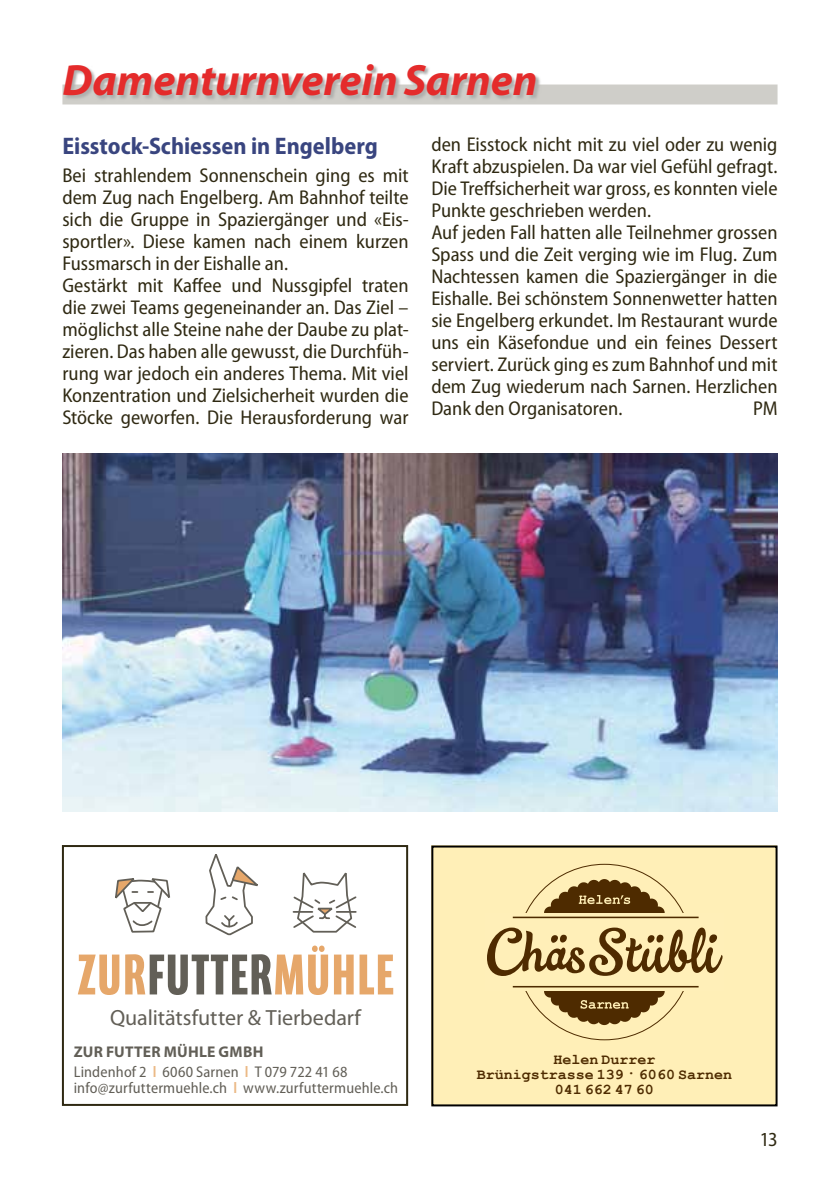
<style>
.page{position:relative;width:840px;height:1191px;background:#fff}
.page>*{position:absolute;margin:0;border:0;box-sizing:border-box;transform-origin:0 0}
.t1{font:italic 700 44px "Myriad Pro";color:#e42b2b}
.t2{font:700 semi-condensed 24px "Myriad Pro";color:#39457f}
.t3{font:22px "Myriad Pro";color:#625f57}
.t4{font:semi-condensed 20px/22px "Myriad Pro";color:#2f2912}
.t5{font:semi-condensed 15.6px/20.2px "Myriad Pro";letter-spacing:.01em;color:#625f57}
.t6{font:700 15px/15px "Courier New";color:#4e2b00;text-align:center}
.s1{font-weight:700;font-stretch:normal}
.s2{font-weight:600;color:#ebb986}
</style>
<div class="page">
<div style="left:62px;top:84px;width:715px;height:20px;background:#cfcec9"></div>
<svg style="left:64px;top:66px;width:477px;height:34px"></svg>
<img style="left:62px;top:454px;width:715px;height:357px">
<div style="left:62px;top:845px;width:346px;height:261px;border:2px solid #2f2912"></div>
<svg style="left:115px;top:878px;width:55px;height:55px"></svg>
<svg style="left:205px;top:854px;width:53px;height:82px"></svg>
<svg style="left:292px;top:872px;width:65px;height:61px"></svg>
<svg style="left:78px;top:954px;width:41px;height:41px"></svg>
<svg style="left:125px;top:945px;width:203px;height:50px"></svg>
<svg style="left:334px;top:954px;width:19px;height:40px"></svg>
<svg style="left:359px;top:954px;width:34px;height:40px"></svg>
<div style="left:431px;top:845px;width:345px;height:261px;background:#ffefb7"></div>
<svg style="left:487px;top:879px;width:235px;height:146px"></svg>
<div style="left:431px;top:845px;width:346px;height:261px;border:2px solid #000"></div>
<h1 class="t1" style="left:62px;top:56px;width:476px">DamenturnvereinSarnen</h1>
<p class="t2" style="left:62px;top:133px;width:317px">Eisstock-Schiessen in Engelberg</p>
<p class="t4" style="left:62px;top:164px;width:347px">Bei strahlendem Sonnenschein ging es mit dem Zug nach Engelberg. Am Bahnhof teilte sich die Gruppe in Spaziergänger und «Eis&shy;sportler». Diese kamen nach einem kurzen Fussmarsch in der Eishalle an.<br>Gestärkt mit Kaffee und Nussgipfel traten die zwei Teams gegeneinander an. Das Ziel – möglichst alle Steine nahe der Daube zu plat&shy;zieren. Das haben alle gewusst, die Durchfüh&shy;rung war jedoch ein anderes Thema. Mit viel Konzentration und Zielsicherheit wurden die Stöcke geworfen. Die Herausforderung war</p>
<p class="t4" style="left:431px;top:134px;width:347px">den Eisstock nicht mit zu viel oder zu wenig Kraft abzuspielen. Da war viel Gefühl gefragt.<br>Die Treffsicherheit war gross, es konnten viele Punkte geschrieben werden.<br>Auf jeden Fall hatten alle Teilnehmer grossen Spass und die Zeit verging wie im Flug. Zum Nachtessen kamen die Spaziergänger in die Eishalle. Bei schönstem Sonnenwetter hatten sie Engelberg erkundet. Im Restaurant wurde uns ein Käsefondue und ein feines Dessert serviert. Zurück ging es zum Bahnhof und mit dem Zug wiederum nach Sarnen. Herzlichen Dank den Organisatoren.</p>
<p class="t4" style="left:752px;top:398px;width:26px">PM</p>
<p class="t3" style="left:110px;top:1006px;width:252px">Qualitätsfutter &amp; Tierbedarf</p>
<p class="t5" style="left:74px;top:1041px;width:275px"><span class="s1">ZUR FUTTER MÜHLE GMBH<br></span>Lindenhof 2 <span class="s2">l</span> 6060 Sarnen <span class="s2">l</span> T 079 722 41 68</p>
<p class="t5" style="left:74px;top:1078px;width:326px">info@zurfuttermuehle.ch <span class="s2">l</span> www.zurfuttermuehle.ch</p>
<p class="t6" style="left:476px;top:1051px;width:257px">Helen Durrer<br>Brünigstrasse 139 · 6060 Sarnen<br>041 662 47 60</p>
<p class="t4" style="left:759px;top:1128px;width:19px">13</p>
</div>
